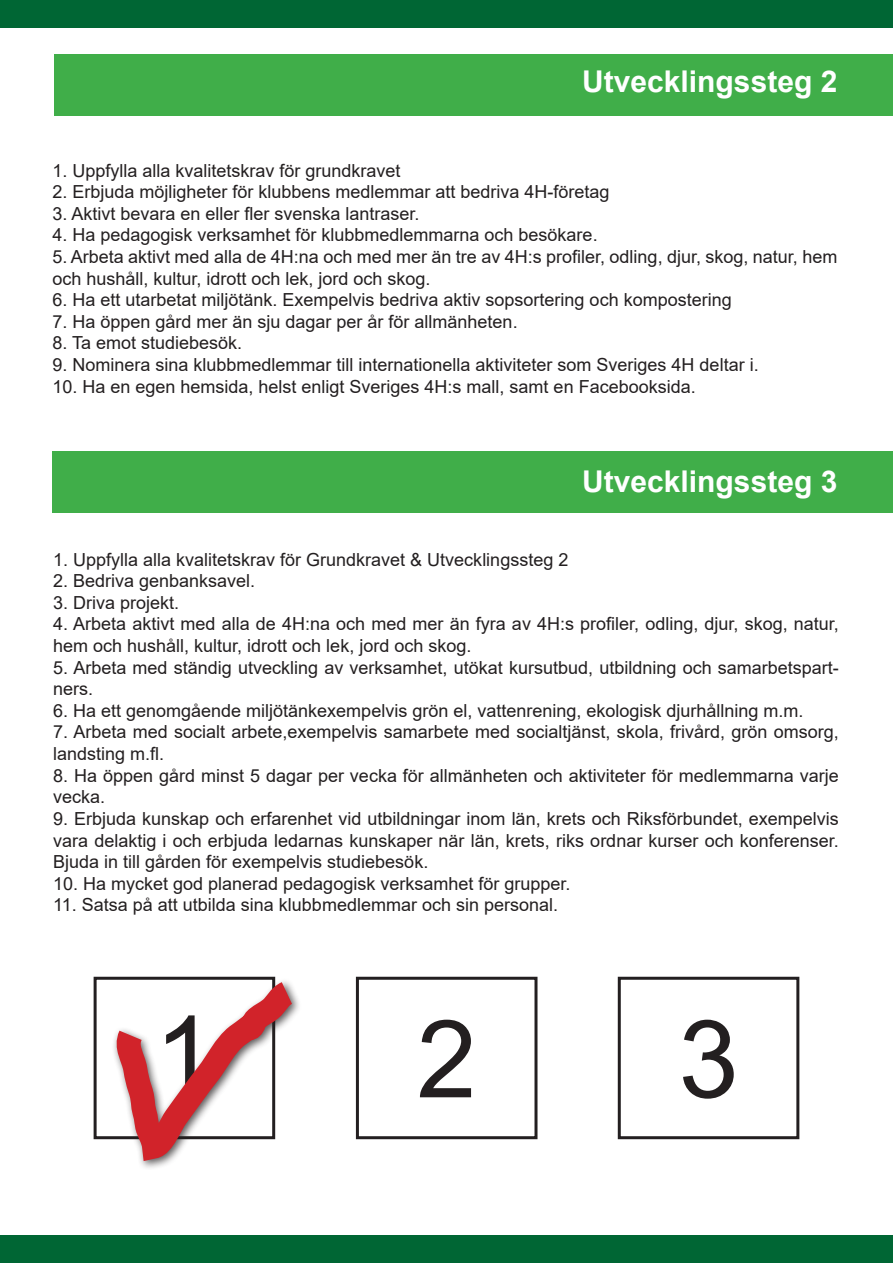
<style>
.page{position:relative;width:893px;height:1263px;background:#fff}
.page>*{position:absolute;margin:0;border:0;box-sizing:border-box;transform-origin:0 0}
.t1{font:108px "Arial";color:#231f20}
.t2{font:700 30px "Arial";color:#fff}
.t3{font:18px/21.6px "Arial";color:#231f20}
</style>
<div class="page">
<div style="left:0;top:0;width:893px;height:27px;background:#006634"></div>
<div style="left:0;top:1235px;width:893px;height:27px;background:#006634"></div>
<div style="left:54px;top:54px;width:839px;height:61px;background:#40ae49"></div>
<div style="left:52px;top:452px;width:841px;height:61px;background:#40ae49"></div>
<div style="left:94px;top:977px;width:181px;height:162px;border:3px solid #231f20"></div>
<div style="left:356px;top:977px;width:181px;height:162px;border:3px solid #231f20"></div>
<div style="left:618px;top:977px;width:181px;height:162px;border:3px solid #231f20"></div>
<div style="left:112px;top:978px;width:190px;height:193px;background:#231f20;opacity:.75"></div>
<svg style="left:117px;top:976px;width:185px;height:195px"></svg>
<p class="t2" style="left:582px;top:60px;width:257px">Utvecklingssteg 2</p>
<p class="t3" style="left:52px;top:159px;width:350px">1. Uppfylla alla kvalitetskrav för grundkravet</p>
<p class="t3" style="left:52px;top:181px;width:559px">2. Erbjuda möjligheter för klubbens medlemmar att bedriva 4H-företag</p>
<p class="t3" style="left:52px;top:203px;width:369px">3. Aktivt bevara en eller fler svenska lantraser.</p>
<p class="t3" style="left:52px;top:224px;width:547px">4. Ha pedagogisk verksamhet för klubbmedlemmarna och besökare.</p>
<p class="t3" style="left:52px;top:246px;width:786px">5. Arbeta aktivt med alla de 4H:na och med mer än tre av 4H:s profiler, odling, djur, skog, natur, hem och hushåll, kultur, idrott och lek, jord och skog.</p>
<p class="t3" style="left:52px;top:289px;width:681px">6. Ha ett utarbetat miljötänk. Exempelvis bedriva aktiv sopsortering och kompostering</p>
<p class="t3" style="left:52px;top:311px;width:467px">7. Ha öppen gård mer än sju dagar per år för allmänheten.</p>
<p class="t3" style="left:52px;top:332px;width:191px">8. Ta emot studiebesök.</p>
<p class="t3" style="left:52px;top:354px;width:708px">9. Nominera sina klubbmedlemmar till internationella aktiviteter som Sveriges 4H deltar i.</p>
<p class="t3" style="left:52px;top:375px;width:645px">10. Ha en egen hemsida, helst enligt Sveriges 4H:s mall, samt en Facebooksida.</p>
<p class="t2" style="left:582px;top:460px;width:257px">Utvecklingssteg 3</p>
<p class="t3" style="left:53px;top:548px;width:517px">1. Uppfylla alla kvalitetskrav för Grundkravet &amp; Utvecklingssteg 2</p>
<p class="t3" style="left:53px;top:570px;width:204px">2. Bedriva genbanksavel.</p>
<p class="t3" style="left:53px;top:592px;width:128px">3. Driva projekt.</p>
<p class="t3" style="left:53px;top:613px;width:787px">4. Arbeta aktivt med alla de 4H:na och med mer än fyra av 4H:s profiler, odling, djur, skog, natur, hem och hushåll, kultur, idrott och lek, jord och skog.</p>
<p class="t3" style="left:53px;top:656px;width:787px">5. Arbeta med ständig utveckling av verksamhet, utökat kursutbud, utbildning och samarbetspart&shy;ners.</p>
<p class="t3" style="left:53px;top:700px;width:752px">6. Ha ett genomgående miljötänkexempelvis grön el, vattenrening, ekologisk djurhållning m.m.</p>
<p class="t3" style="left:53px;top:721px;width:787px">7. Arbeta med socialt arbete,exempelvis samarbete med socialtjänst, skola, frivård, grön omsorg, landsting m.fl.</p>
<p class="t3" style="left:53px;top:764px;width:787px">8. Ha öppen gård minst 5 dagar per vecka för allmänheten och aktiviteter för medlemmarna varje vecka.</p>
<p class="t3" style="left:53px;top:808px;width:787px;text-align:justify">9. Erbjuda kunskap och erfarenhet vid utbildningar inom län, krets och Riksförbundet, exempelvis vara delaktig i och erbjuda ledarnas kunskaper när län, krets, riks ordnar kurser och konferenser.<br>Bjuda in till gården för exempelvis studiebesök.</p>
<p class="t3" style="left:53px;top:872px;width:519px">10. Ha mycket god planerad pedagogisk verksamhet för grupper.</p>
<p class="t3" style="left:53px;top:894px;width:506px">11. Satsa på att utbilda sina klubbmedlemmar och sin personal.</p>
<p class="t1" style="left:154px;top:981px;width:62px">1</p>
<p class="t1" style="left:417px;top:985px;width:62px">2</p>
<p class="t1" style="left:678px;top:985px;width:62px">3</p>
</div>
